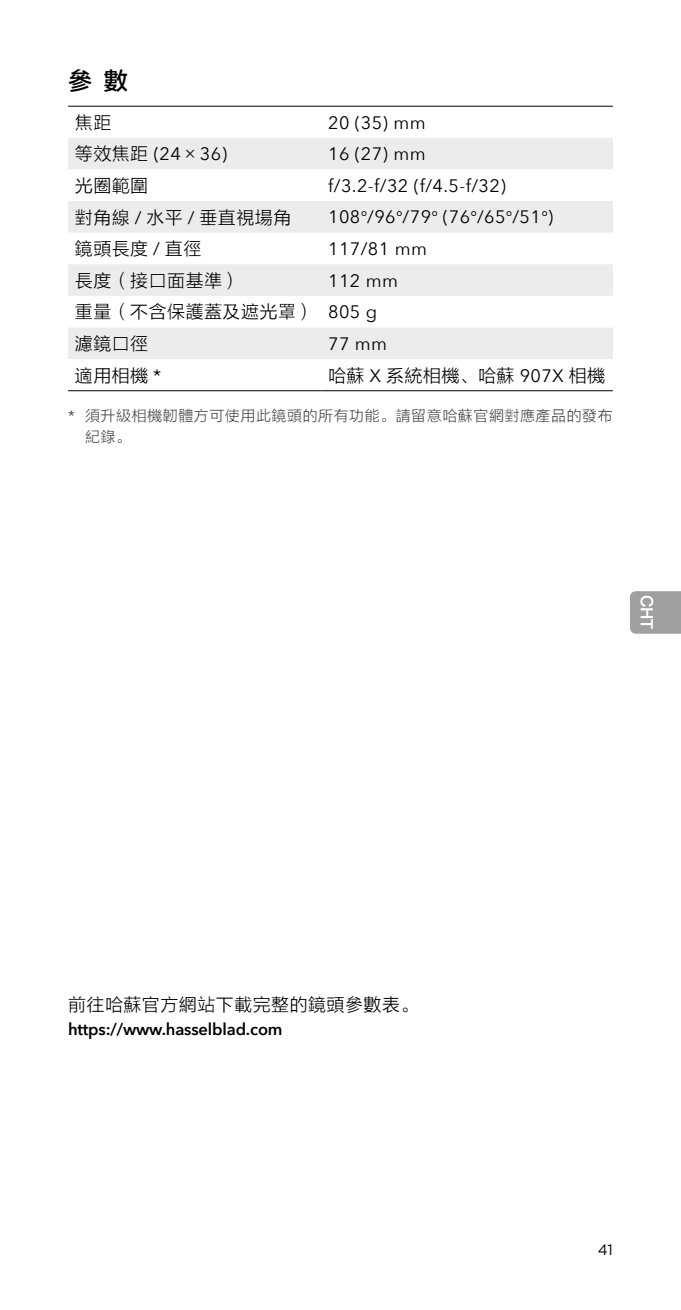
<style>
.page{position:relative;width:681px;height:1310px;background:#fff}
.page>*{position:absolute;margin:0;border:0;box-sizing:border-box;transform-origin:0 0}
.t1{font:24px "FZLTZHK GBK1 0";color:#000}
.t2{font:18px/31.5px "FZLTXHK";letter-spacing:.025em;color:#000}
.t3{font:18px "Avenir Next";letter-spacing:.025em;color:#000}
.t4{font:500 17.1px "Helvetica Neue";color:#fff}
.t5{font:600 16.5px "Avenir Next";letter-spacing:-.01em;color:#000}
.t6{font:15px/21px "FZLTXHK";letter-spacing:.035em;color:#4c4948}
.t7{font:15px "Gotham";color:#000}
.s1{font-family:"FZLTXHK"}
.s2{font-family:"Avenir Next"}
.s3{font-size:16.5px}
</style>
<div class="page">
<div style="left:630px;top:591px;width:50px;height:43px;background:#9fa0a0"></div>
<svg style="left:68px;top:138px;width:544px;height:221px;fill:#ebecec"></svg>
<hr style="left:68px;top:106px;width:253px;height:1px;background:#000">
<hr style="left:321px;top:106px;width:291px;height:1px;background:#000">
<hr style="left:68px;top:390px;width:253px;height:1px;background:#000">
<hr style="left:321px;top:390px;width:291px;height:1px;background:#000">
<h1 class="t1" style="left:68px;top:67px;width:61px">參 數</h1>
<p class="t2" style="left:75px;top:107px;width:38px">焦距</p>
<p class="t3" style="left:328px;top:107px;width:99px">20 (35) mm</p>
<p class="t3" style="left:75px;top:139px;width:154px"><span class="s1">等效焦距</span> (24<span class="s1">×</span>36)</p>
<p class="t3" style="left:328px;top:139px;width:99px">16 (27) mm</p>
<p class="t2" style="left:75px;top:170px;width:75px">光圈範圍</p>
<p class="t3" style="left:328px;top:170px;width:179px">f/3.2-f/32 (f/4.5-f/32)</p>
<p class="t2" style="left:75px;top:202px;width:218px">對角線 <span class="s2">/</span> 水平 <span class="s2">/</span> 垂直視場角</p>
<p class="t3" style="left:328px;top:202px;width:226px">108<span class="s3">°</span>/96<span class="s3">°</span>/79<span class="s3">°</span> (76<span class="s3">°</span>/65<span class="s3">°</span>/51<span class="s3">°</span>)</p>
<p class="t2" style="left:75px;top:233px;width:128px">鏡頭長度 <span class="s2">/</span> 直徑</p>
<p class="t3" style="left:328px;top:234px;width:100px">117/81 mm</p>
<p class="t2" style="left:75px;top:265px;width:167px">長度（接口面基準）</p>
<p class="t3" style="left:328px;top:265px;width:71px">112 mm</p>
<p class="t2" style="left:75px;top:297px;width:303px">重量（不含保護蓋及遮光罩） <span class="s2">805 g</span>濾鏡口徑</p>
<p class="t3" style="left:328px;top:328px;width:60px">77 mm</p>
<p class="t2" style="left:75px;top:360px;width:88px">適用相機 <span class="s2">*</span></p>
<p class="t2" style="left:328px;top:360px;width:278px">哈蘇 <span class="s2">X</span> 系統相機、哈蘇 <span class="s2">907X</span> 相機</p>
<p class="t6" style="left:85px;top:405px;width:529px;text-indent:-17px"><span class="s2">*</span> 須升級相機韌體方可使用此鏡頭的所有功能。請留意哈蘇官網對應產品的發布紀錄。</p>
<p class="t4" style="left:660px;top:595px;width:36px;rotate:90deg">CHT</p>
<p class="t2" style="left:68px;top:989px;width:352px">前往哈蘇官方網站下載完整的鏡頭參數表。</p>
<p class="t5" style="left:68px;top:1014px;width:216px">https://www.hasselblad.com</p>
<p class="t7" style="left:597px;top:1239px;width:17px">41</p>
</div>
